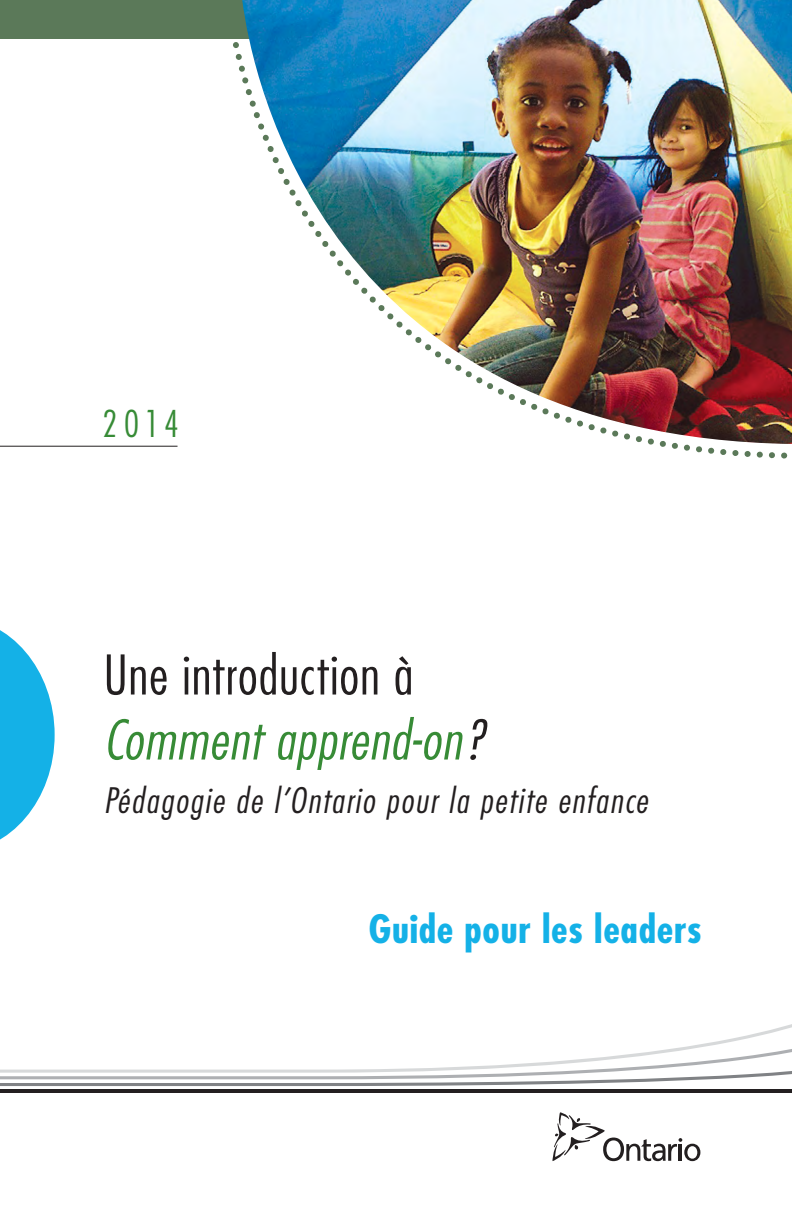
<style>
.page{position:relative;width:792px;height:1224px;background:#fff}
.page>*{position:absolute;margin:0;border:0;box-sizing:border-box;transform-origin:0 0}
.t1{font:italic 300 condensed 53.2px/65px "Futura";letter-spacing:.02em;color:#378b36;scale:1.05 1}
.t2{font:700 condensed 38px "Futura";letter-spacing:.02em;color:#14b1e7;scale:1.05 1}
.t3{font:300 condensed 36px "Futura";color:#378b36}
.t4{font:italic 300 condensed 34.2px "Futura";letter-spacing:.05em;color:#231f20;scale:1.05 1}
.s1{font-style:normal;color:#231f20}
.s2{color:#231f20}
</style>
<div class="page">
<svg style="left:0;top:630px;width:55px;height:210px"></svg>
<hr style="left:0;top:446px;width:178px;height:1px;background:#231f20">
<svg style="left:552px;top:1112px;width:148px;height:49px"></svg>
<hr style="left:0;top:1090px;width:792px;height:3px;background:#231f20">
<svg style="left:0;top:1038px;width:792px;height:48px"></svg>
<div style="left:0;top:0;width:792px;height:39px;background:#5b7959"></div>
<img style="left:242px;top:0;width:550px;height:444px">
<p class="t3" style="left:102px;top:402px;width:78px">2014</p>
<p class="t1" style="left:104px;top:642px;width:366px"><span class="s1">Une introduction à<br></span>Comment apprend-on<span class="s2">?</span></p>
<p class="t4" style="left:104px;top:778px;width:519px">Pédagogie de l’Ontario pour la petite enfance</p>
<p class="t2" style="left:369px;top:905px;width:319px">Guide pour les leaders</p>
</div>
